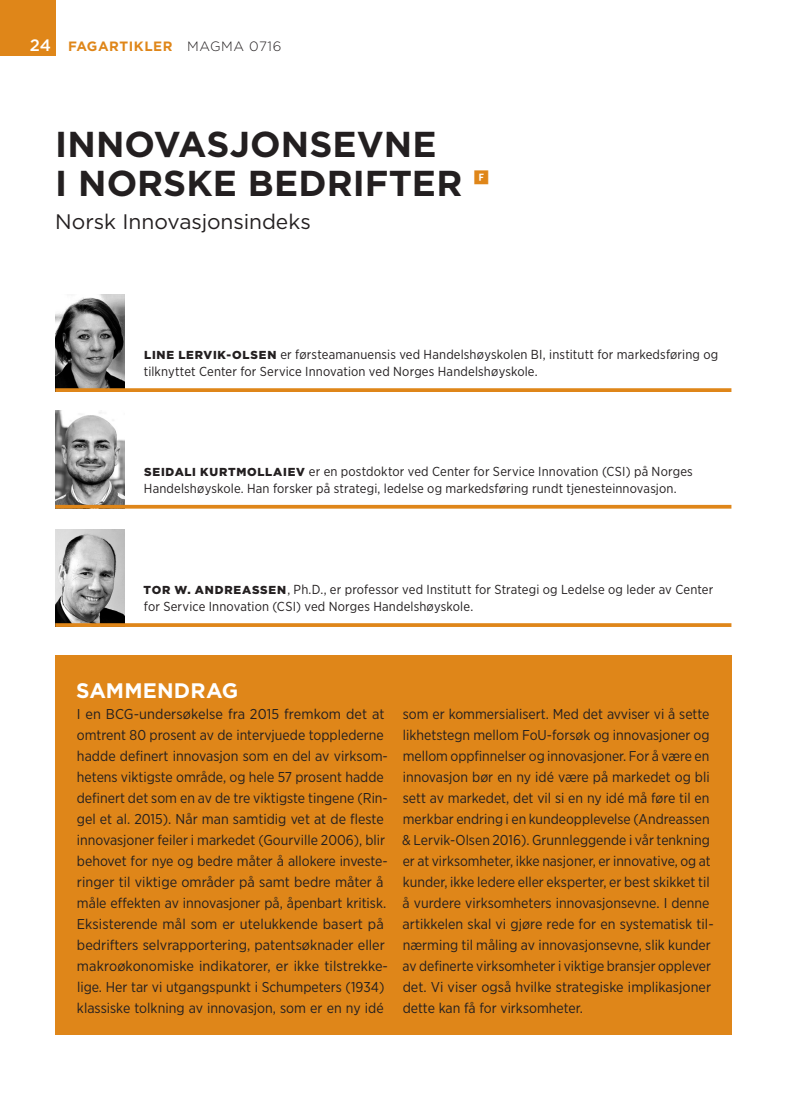
<style>
.page{position:relative;width:808px;height:1106px;background:#fff}
.page>*{position:absolute;margin:0;border:0;box-sizing:border-box;transform-origin:0 0}
.kap1titt_s{font:700 36px/39px "Gotham";color:#231f20}
.kap1utitt_s{font:21px "Gotham";color:#231f20}
.os1_f_m1t-_t{font:700 21px "Gotham";letter-spacing:.01em;color:#fff}
.Pagina{font:500 16.5px "Gotham";color:#fff}
.os1af-_f{font:14.25px/21px "Gotham Narrow";color:#231f20}
.Kolumne{font:700 13.5px "Gotham";letter-spacing:.04em;color:#df8619}
.bio1af-_f{font:13.05px/16.8px "Gotham Narrow";letter-spacing:.01em;color:#231f20}
.s1{font-weight:300;color:#231f20}
.s2{font-family:"Gotham";font-weight:900;font-size:11.55px}
</style>
<div class="page">
<div style="left:0;top:0;width:55px;height:55px;background:#df8619"></div>
<div style="left:55px;top:655px;width:676px;height:380px;background:#df8619"></div>
<img style="left:55px;top:294px;width:70px;height:94px">
<svg style="left:55px;top:388px;width:676px;height:4px;background:#df8c25"></svg>
<img style="left:55px;top:411px;width:70px;height:94px">
<hr style="left:55px;top:505px;width:676px;height:3px;background:#df8619">
<img style="left:55px;top:529px;width:70px;height:94px">
<svg style="left:55px;top:623px;width:676px;height:4px;background:#df8b25"></svg>
<p class="Pagina" style="left:30px;top:34px;width:23px">24</p>
<p class="Kolumne" style="left:68px;top:37px;width:215px">FAGARTIKLER <span class="s1">MAGMA 0716</span></p>
<p class="kap1titt_s" style="left:55px;top:125px;width:436px">INNOVASJONSEVNE<br>I NORSKE BEDRIFTER <sup>F</sup></p>
<p class="kap1utitt_s" style="left:55px;top:208px;width:257px">Norsk Innovasjonsindeks</p>
<p class="bio1af-_f" style="left:144px;top:346px;width:576px"><span class="s2">LINE LERVIK-OLSEN</span> er førsteamanuensis ved Handelshøyskolen BI, institutt for markedsføring og tilknyttet Center for Service Innovation ved Norges Handelshøyskole.</p>
<p class="bio1af-_f" style="left:144px;top:462px;width:550px"><span class="s2">SEIDALI KURTMOLLAIEV</span> er en postdoktor ved Center for Service Innovation (CSI) på Norges<br>Handelshøyskole. Han forsker på strategi, ledelse og markedsføring rundt tjenesteinnovasjon.</p>
<p class="bio1af-_f" style="left:143px;top:581px;width:571px"><span class="s2">TOR W. ANDREASSEN</span>, Ph.D., er professor ved Institutt for Strategi og Ledelse og leder av Center for Service Innovation (CSI) ved Norges Handelshøyskole.</p>
<p class="os1_f_m1t-_t" style="left:76px;top:676px;width:164px">SAMMENDRAG</p>
<p class="os1af-_f" style="left:77px;top:703px;width:313px">I en BCG-undersøkelse fra 2015 fremkom det at omtrent 80 prosent av de intervjuede topplederne hadde definert innovasjon som en del av virksom&shy;hetens viktigste område, og hele 57 prosent hadde definert det som en av de tre viktigste tingene (Rin&shy;gel et al. 2015). Når man samtidig vet at de fleste innovasjoner feiler i markedet (Gourville 2006), blir behovet for nye og bedre måter å allokere investe&shy;ringer til viktige områder på samt bedre måter å måle effekten av innovasjoner på, åpenbart kritisk.<br>Eksisterende mål som er utelukkende basert på bedrifters selvrapportering, patentsøknader eller makroøkonomiske indikatorer, er ikke tilstrekke&shy;lige. Her tar vi utgangspunkt i Schumpeters (1934) klassiske tolkning av innovasjon, som er en ny idé</p>
<p class="os1af-_f" style="left:402px;top:703px;width:313px">som er kommersialisert. Med det avviser vi å sette likhetstegn mellom FoU-forsøk og innovasjoner og mellom oppfinnelser og innovasjoner. For å være en innovasjon bør en ny idé være på markedet og bli sett av markedet, det vil si en ny idé må føre til en merkbar endring i en kundeopplevelse (Andreassen &amp; Lervik-Olsen 2016). Grunnleggende i vår tenkning er at virksomheter, ikke nasjoner, er innovative, og at kunder, ikke ledere eller eksperter, er best skikket til å vurdere virksomheters innovasjonsevne. I denne artikkelen skal vi gjøre rede for en systematisk til&shy;nærming til måling av innovasjonsevne, slik kunder av definerte virksomheter i viktige bransjer opplever det. Vi viser også hvilke strategiske implikasjoner dette kan få for virksomheter.</p>
</div>
